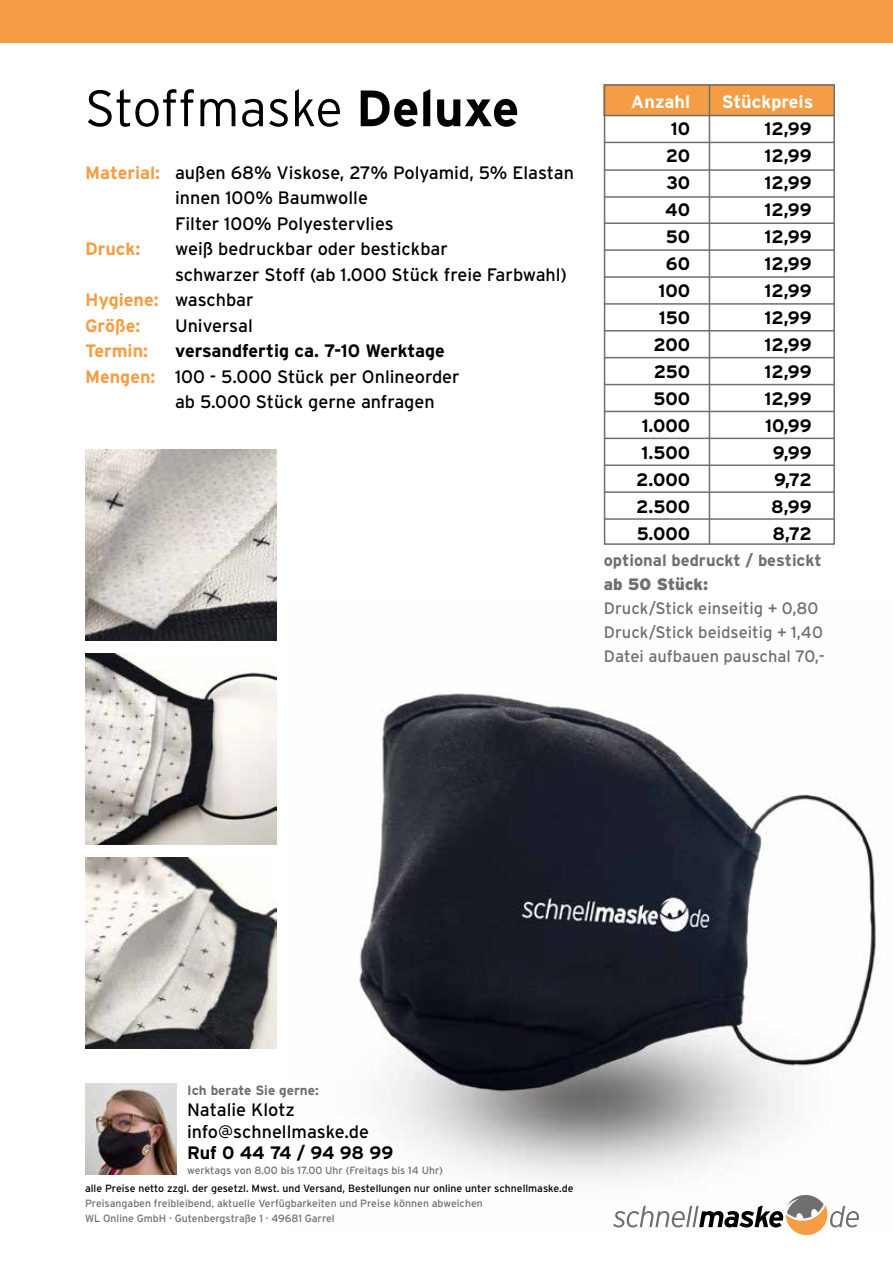
<style>
.page{position:relative;width:893px;height:1263px;background:#fff}
.page>*{position:absolute;margin:0;border:0;box-sizing:border-box;transform-origin:0 0}
.t1{font:300 51px "Interstate";letter-spacing:-.01em;color:#000}
.t2{font:18px/25.5px "Interstate";color:#000}
.t3{font:700 18px "Interstate";color:#000}
.t4{font:700 18px "Interstate";color:#f59d44}
.t5{font:700 18px "Interstate";color:#fff}
.t6{font:16.5px/24px "Interstate";color:#706f6f}
.t7{font:700 16.5px "Interstate";color:#706f6f}
.t8{font:900 16.5px "Interstate";color:#706f6f}
.t9{font:700 13.5px "Interstate";color:#706f6f}
.t10{font:10.5px/15px "Interstate";color:#706f6f}
.t11{font:10.5px "Interstate";color:#000}
.s1{font-weight:700}
.s2{font-weight:700;color:#f59d44}
.s3{font-weight:400;color:#000}
</style>
<div class="page">
<div style="left:604px;top:84px;width:231px;height:32px;background:#f59d44"></div>
<img style="left:359px;top:693px;width:520px;height:486px">
<svg style="left:613px;top:1195px;width:246px;height:41px"></svg>
<div style="left:0;top:0;width:893px;height:43px;background:#f59d44"></div>
<img style="left:85px;top:449px;width:191px;height:191px">
<img style="left:85px;top:653px;width:191px;height:191px">
<img style="left:85px;top:858px;width:191px;height:191px">
<img style="left:85px;top:1083px;width:92px;height:91px">
<div style="left:604px;top:84px;width:231px;height:461px;border:2px solid #706f6f"></div>
<hr style="left:709px;top:84px;width:1px;height:461px;background:#706f6f">
<hr style="left:604px;top:115px;width:231px;height:1px;background:#706f6f">
<hr style="left:604px;top:222px;width:231px;height:2px;background:#706f6f">
<hr style="left:604px;top:303px;width:231px;height:2px;background:#706f6f">
<hr style="left:604px;top:384px;width:231px;height:1px;background:#706f6f">
<hr style="left:604px;top:464px;width:231px;height:2px;background:#706f6f">
<hr style="left:604px;top:249px;width:231px;height:2px;background:#706f6f">
<hr style="left:604px;top:330px;width:231px;height:2px;background:#706f6f">
<hr style="left:604px;top:411px;width:231px;height:1px;background:#706f6f">
<hr style="left:604px;top:491px;width:231px;height:2px;background:#706f6f">
<hr style="left:604px;top:276px;width:231px;height:2px;background:#706f6f">
<hr style="left:604px;top:357px;width:231px;height:1px;background:#706f6f">
<hr style="left:604px;top:438px;width:231px;height:1px;background:#706f6f">
<hr style="left:604px;top:518px;width:231px;height:2px;background:#706f6f">
<hr style="left:604px;top:169px;width:231px;height:2px;background:#706f6f">
<hr style="left:604px;top:196px;width:231px;height:2px;background:#706f6f">
<hr style="left:604px;top:142px;width:231px;height:1px;background:#706f6f">
<h1 class="t1" style="left:85px;top:80px;width:436px">Stoffmaske <span class="s1">Deluxe</span></h1>
<p class="t2" style="left:175px;top:159px;width:400px;text-indent:-90px"><span class="s2">Material:</span> außen 68% Viskose, 27% Polyamid, 5% Elastan innen 100% Baumwolle<br>Filter 100% Polyestervlies</p>
<p class="t4" style="left:85px;top:239px;width:57px">Druck:</p>
<p class="t2" style="left:175px;top:236px;width:274px">weiß bedruckbar oder bestickbar</p>
<p class="t2" style="left:175px;top:262px;width:393px">schwarzer Stoff (ab 1.000 Stück freie Farbwahl)</p>
<p class="t4" style="left:85px;top:290px;width:170px">Hygiene: <span class="s3">waschbar</span></p>
<p class="t4" style="left:85px;top:315px;width:57px">Größe:</p>
<p class="t2" style="left:175px;top:313px;width:79px">Universal</p>
<p class="t4" style="left:85px;top:341px;width:65px">Termin:</p>
<p class="t3" style="left:175px;top:341px;width:271px">versandfertig ca. 7-10 Werktage</p>
<p class="t2" style="left:85px;top:364px;width:376px"><span class="s2">Mengen:</span> 100 - 5.000 Stück per Onlineorder</p>
<p class="t2" style="left:175px;top:389px;width:261px">ab 5.000 Stück gerne anfragen</p>
<p class="t5" style="left:631px;top:92px;width:61px">Anzahl</p>
<p class="t5" style="left:722px;top:92px;width:93px">Stückpreis</p>
<p class="t3" style="left:671px;top:119px;width:21px">10</p>
<p class="t3" style="left:765px;top:119px;width:49px">12,99</p>
<p class="t3" style="left:666px;top:146px;width:26px">20</p>
<p class="t3" style="left:765px;top:146px;width:49px">12,99</p>
<p class="t3" style="left:666px;top:173px;width:25px">30</p>
<p class="t3" style="left:765px;top:173px;width:49px">12,99</p>
<p class="t3" style="left:665px;top:200px;width:26px">40</p>
<p class="t3" style="left:765px;top:200px;width:49px">12,99</p>
<p class="t3" style="left:666px;top:227px;width:26px">50</p>
<p class="t3" style="left:765px;top:227px;width:49px">12,99</p>
<p class="t3" style="left:666px;top:254px;width:26px">60</p>
<p class="t3" style="left:765px;top:254px;width:49px">12,99</p>
<p class="t3" style="left:658px;top:281px;width:33px">100</p>
<p class="t3" style="left:765px;top:281px;width:49px">12,99</p>
<p class="t3" style="left:659px;top:308px;width:33px">150</p>
<p class="t3" style="left:765px;top:308px;width:49px">12,99</p>
<p class="t3" style="left:653px;top:335px;width:38px">200</p>
<p class="t3" style="left:765px;top:335px;width:49px">12,99</p>
<p class="t3" style="left:654px;top:362px;width:38px">250</p>
<p class="t3" style="left:765px;top:362px;width:49px">12,99</p>
<p class="t3" style="left:653px;top:389px;width:38px">500</p>
<p class="t3" style="left:765px;top:389px;width:49px">12,99</p>
<p class="t3" style="left:642px;top:416px;width:50px">1.000</p>
<p class="t3" style="left:765px;top:416px;width:48px">10,99</p>
<p class="t3" style="left:642px;top:443px;width:50px">1.500</p>
<p class="t3" style="left:773px;top:443px;width:40px">9,99</p>
<p class="t3" style="left:636px;top:470px;width:55px">2.000</p>
<p class="t3" style="left:774px;top:470px;width:39px">9,72</p>
<p class="t3" style="left:636px;top:497px;width:55px">2.500</p>
<p class="t3" style="left:771px;top:497px;width:42px">8,99</p>
<p class="t3" style="left:637px;top:524px;width:55px">5.000</p>
<p class="t3" style="left:772px;top:524px;width:41px">8,72</p>
<p class="t7" style="left:604px;top:551px;width:219px">optional bedruckt / bestickt</p>
<p class="t8" style="left:604px;top:575px;width:106px">ab 50 Stück:</p>
<p class="t6" style="left:604px;top:596px;width:223px">Druck/Stick einseitig + 0,80<br>Druck/Stick beidseitig + 1,40<br>Datei aufbauen pauschal 70,-</p>
<p class="t9" style="left:187px;top:1082px;width:133px">Ich berate Sie gerne:</p>
<p class="t2" style="left:187px;top:1099px;width:183px;line-height:21.6px">Natalie Klotz info@schnellmaske.de</p>
<p class="t3" style="left:187px;top:1143px;width:208px">Ruf 0 44 74 / 94 98 99</p>
<p class="t10" style="left:187px;top:1163px;width:257px">werktags von 8.00 bis 17.00 Uhr (Freitags bis 14 Uhr)</p>
<p class="t11" style="left:85px;top:1182px;width:490px">alle Preise netto zzgl. der gesetzl. Mwst. und Versand, Bestellungen nur online unter schnellmaske.de</p>
<p class="t10" style="left:85px;top:1195px;width:399px">Preisangaben freibleibend, aktuelle Verfügbarkeiten und Preise können abweichen<br>WL Online GmbH · Gutenbergstraße 1 · 49681 Garrel</p>
</div>
